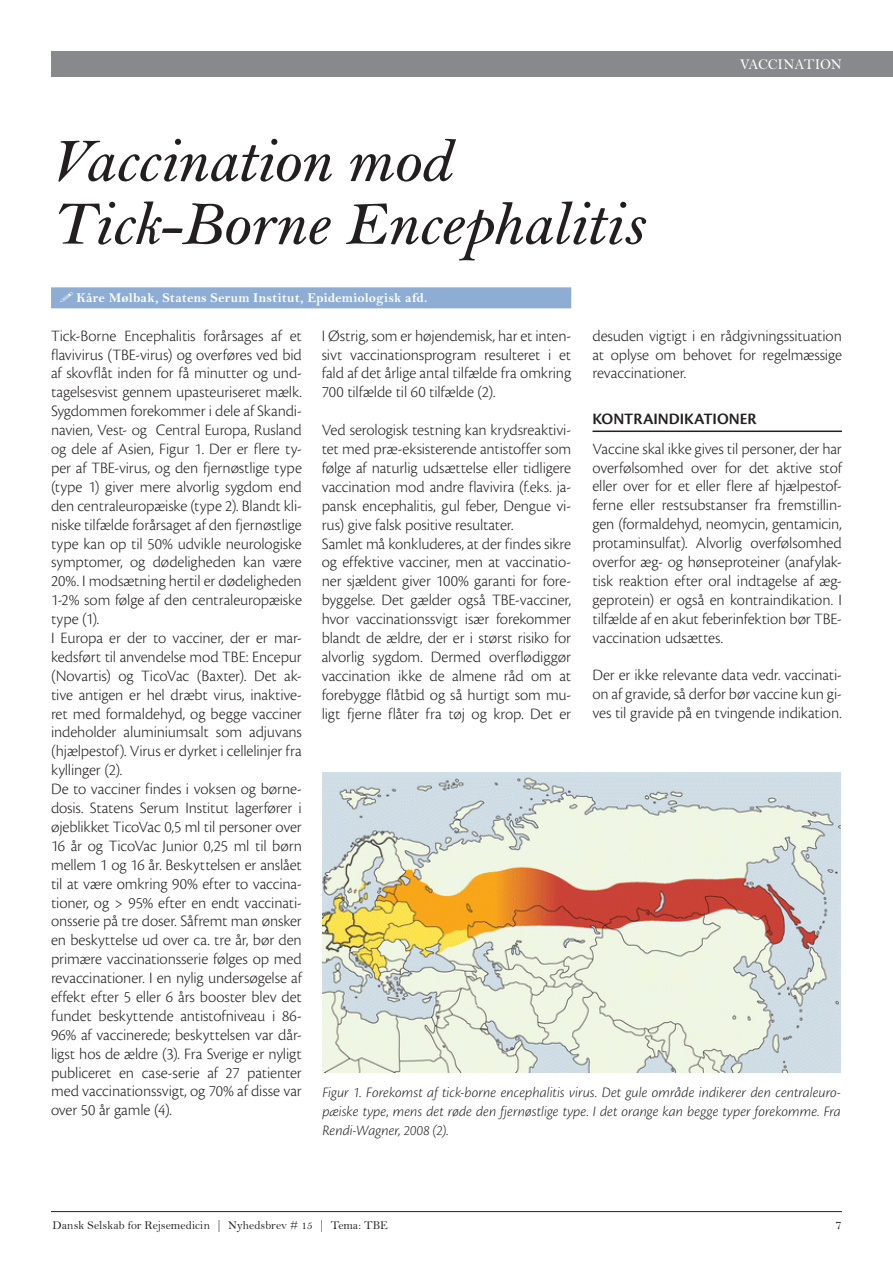
<style>
.page{position:relative;width:893px;height:1263px;background:#fff}
.page>*{position:absolute;margin:0;border:0;box-sizing:border-box;transform-origin:0 0}
.t1{font:italic 600 63px/63px "Bell MT Std";letter-spacing:-.015em;color:#231f20}
.t2{font:300 16.5px/18.9px "Cronos Pro";letter-spacing:-.01em;color:#231f20;text-align:justify}
.t3{font:600 16.5px "Cronos Pro";color:#231f20}
.t4{font:italic 300 15px/18.9px "Cronos Pro";color:#231f20;text-align:justify}
.t5{font:15px "Bell MT Std";letter-spacing:-.02em;color:#fff}
.t6{font:700 13.5px "Bell MT Std";letter-spacing:.01em;color:#fff}
.t7{font:13.5px "Bell MT Std";color:#231f20}
.t8{font:12px "Bell MT Std";letter-spacing:.005em;color:#231f20}
</style>
<div class="page">
<hr style="left:51px;top:1211px;width:791px;height:1px;background:#231f20">
<div style="left:51px;top:51px;width:842px;height:26px;background:#87898c"></div>
<div style="left:51px;top:287px;width:520px;height:21px;background:#8dadd4"></div>
<hr style="left:592px;top:430px;width:250px;height:2px;background:#231f20">
<img style="left:322px;top:773px;width:519px;height:299px">
<h1 class="t1" style="left:51px;top:131px;width:595px">Vaccination mod<br>Tick-Borne Encephalitis</h1>
<p class="t5" style="left:740px;top:56px;width:104px">VACCINATION</p>
<p class="t6" style="left:76px;top:290px;width:353px">Kåre Mølbak, Statens Serum Institut, Epidemiologisk afd.</p>
<p class="t2" style="left:322px;top:326px;width:251px">I Østrig, som er højendemisk, har et inten&shy;sivt vaccinationsprogram resulteret i et fald af det årlige antal tilfælde fra omkring 700 tilfælde til 60 tilfælde (2).</p>
<p class="t2" style="left:322px;top:420px;width:251px;text-align:left">Ved serologisk testning kan krydsreaktivi&shy;tet med præ-eksisterende antistoffer som følge af naturlig udsættelse eller tidligere vaccination mod andre flavivira (f.eks. ja&shy;pansk encephalitis, gul feber, Dengue vi&shy;rus) give falsk positive resultater.<br>Samlet må konkluderes, at der findes sikre og effektive vacciner, men at vaccinatio&shy;ner sjældent giver 100% garanti for fore&shy;byggelse. Det gælder også TBE-vacciner, hvor vaccinationssvigt især forekommer blandt de ældre, der er i størst risiko for alvorlig sygdom. Dermed overflødiggør vaccination ikke de almene råd om at forebygge flåtbid og så hurtigt som mu&shy;ligt fjerne flåter fra tøj og krop. Det er</p>
<p class="t2" style="left:51px;top:326px;width:252px;text-align:left">Tick-Borne Encephalitis forårsages af et flavivirus (TBE-virus) og overføres ved bid af skovflåt inden for få minutter og und&shy;tagelsesvist gennem upasteuriseret mælk.<br>Sygdommen forekommer i dele af Skandi&shy;navien, Vest- og Central Europa, Rusland og dele af Asien, Figur 1. Der er flere ty&shy;per af TBE-virus, og den fjernøstlige type (type 1) giver mere alvorlig sygdom end den centraleuropæiske (type 2). Blandt kli&shy;niske tilfælde forårsaget af den fjernøstlige type kan op til 50% udvikle neurologiske symptomer, og dødeligheden kan være 20%. I modsætning hertil er dødeligheden 1-2% som følge af den centraleuropæiske type (1).<br>I Europa er der to vacciner, der er mar&shy;kedsført til anvendelse mod TBE: Encepur (Novartis) og TicoVac (Baxter). Det ak&shy;tive antigen er hel dræbt virus, inaktive&shy;ret med formaldehyd, og begge vacciner indeholder aluminiumsalt som adjuvans (hjælpestof). Virus er dyrket i cellelinjer fra kyllinger (2).<br>De to vacciner findes i voksen og børne&shy;dosis. Statens Serum Institut lagerfører i øjeblikket TicoVac 0,5 ml til personer over 16 år og TicoVac Junior 0,25 ml til børn mellem 1 og 16 år. Beskyttelsen er anslået til at være omkring 90% efter to vaccina&shy;tioner, og &gt; 95% efter en endt vaccinati&shy;onsserie på tre doser. Såfremt man ønsker en beskyttelse ud over ca. tre år, bør den primære vaccinationsserie følges op med revaccinationer. I en nylig undersøgelse af effekt efter 5 eller 6 års booster blev det fundet beskyttende antistofniveau i 86- 96% af vaccinerede; beskyttelsen var dår&shy;ligst hos de ældre (3). Fra Sverige er nyligt publiceret en case-serie af 27 patienter med vaccinationssvigt, og 70% af disse var over 50 år gamle (4).</p>
<p class="t2" style="left:592px;top:326px;width:251px">desuden vigtigt i en rådgivningssituation at oplyse om behovet for regelmæssige revaccinationer.</p>
<p class="t3" style="left:592px;top:409px;width:32px">KONTRA</p>
<p class="t3" style="left:653px;top:409px;width:86px">INDIKATIONER</p>
<p class="t2" style="left:592px;top:439px;width:251px">Vaccine skal ikke gives til personer, der har overfølsomhed over for det aktive stof eller over for et eller flere af hjælpestof&shy;ferne eller restsubstanser fra fremstillin&shy;gen (formaldehyd, neomycin, gentamicin, protaminsulfat). Alvorlig overfølsomhed overfor æg- og hønseproteiner (anafylak&shy;tisk reaktion efter oral indtagelse af æg&shy;geprotein) er også en kontraindikation. I tilfælde af en akut feberinfektion bør TBE&shy;vaccination udsættes.</p>
<p class="t2" style="left:592px;top:666px;width:251px">Der er ikke relevante data vedr. vaccinati&shy;on af gravide, så derfor bør vaccine kun gi&shy;ves til gravide på en tvingende indikation.</p>
<p class="t4" style="left:322px;top:1083px;width:520px">Figur 1. Forekomst af tick-borne encephalitis virus. Det gule område indikerer den centraleuro&shy;pæiske type, mens det røde den fjernøstlige type. I det orange kan begge typer forekomme. Fra Rendi-Wagner, 2008 (2).</p>
<p class="t8" style="left:52px;top:1219px;width:337px">Dansk Selskab for Rejsemedicin | Nyhedsbrev # 15 | Tema: TBE</p>
<p class="t7" style="left:835px;top:1217px;width:8px">7</p>
</div>
